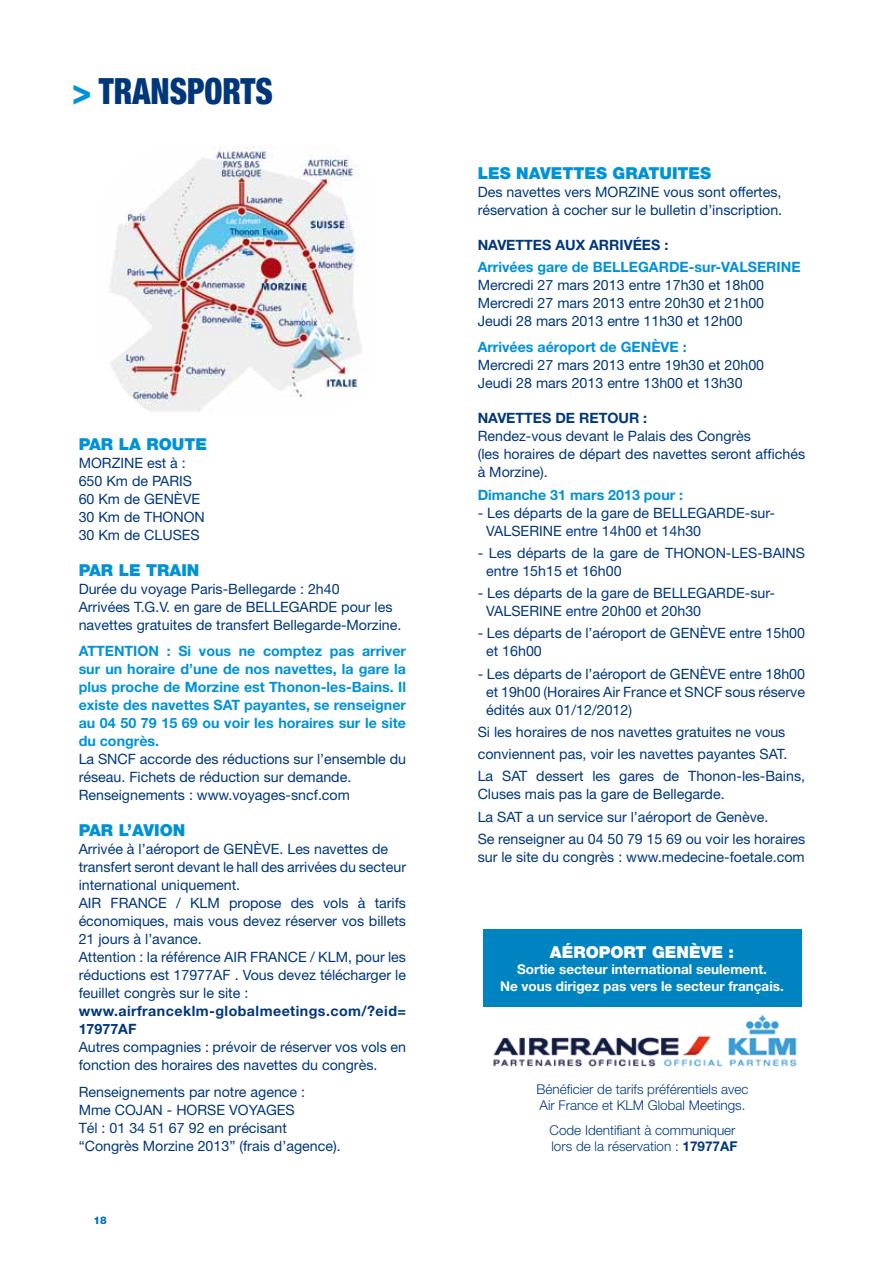
<style>
.page{position:relative;width:893px;height:1263px;background:#fff}
.page>*{position:absolute;margin:0;border:0;box-sizing:border-box;transform-origin:0 0}
.t1{font:900 condensed 36px "Helvetica Neue";color:#00377b;scale:.9 1}
.t2{font:900 16.5px "Helvetica Neue";letter-spacing:-.035em;color:#0092d6}
.t3{font:900 16.5px "Helvetica Neue";color:#fff}
.t4{font:14.25px/18px "Helvetica Neue";color:#00377b}
.t5{font:700 14.25px/18px "Helvetica Neue";color:#0092d6;text-align:justify}
.t6{font:700 14.25px/18px "Helvetica Neue";letter-spacing:.03em;color:#00377b}
.t7{font:300 13.5px/16.2px "Helvetica Neue";color:#003882}
.t8{font:700 13.5px/16.2px "Helvetica Neue";color:#fff;text-align:center}
.t9{font:800 10.5px "Helvetica Neue";color:#006cb1}
.s1{color:#0092d6}
.s2{font-weight:700;color:#00377b}
</style>
<div class="page">
<img style="left:109px;top:146px;width:252px;height:265px">
<div style="left:482px;top:929px;width:319px;height:78px;background:#0084c1"></div>
<img style="left:493px;top:1015px;width:304px;height:52px">
<h1 class="t1" style="left:72px;top:69px;width:224px"><span class="s1">&gt;</span> TRANSPORTS</h1>
<p class="t2" style="left:79px;top:434px;width:81px">PAR LA ROUTE</p>
<p class="t4" style="left:79px;top:453px;width:123px">MORZINE est à :<br>650 Km de PARIS<br>60 Km de GENÈVE<br>30 Km de THO</p>
<p class="t4" style="left:79px;top:507px;width:128px;text-indent:95px">NON<br>30 Km de CLUSES</p>
<p class="t2" style="left:79px;top:560px;width:79px">PAR LE TRAIN</p>
<p class="t4" style="left:79px;top:579px;width:324px">Durée du voyage Paris-Bellegarde : 2h40<br>Arrivées T.G.V. en gare de BELLEGARDE pour les navettes gratuites de transfert Bellegarde-Morzine.</p>
<p class="t5" style="left:79px;top:642px;width:329px">ATTENTION : Si vous ne comptez pas arriver sur un horaire d’une de nos navettes, la gare la plus proche de Morzine est Thonon-les-Bains. Il existe des navettes SAT payantes, se renseigner au 04 50 79 15 69 ou voir les horaires sur le site du congrès.</p>
<p class="t4" style="left:79px;top:750px;width:329px">La SNCF accorde des réductions sur l’ensemble du réseau. Fichets de réduction sur demande.<br>Renseignements : www.voyages-sncf.com</p>
<p class="t2" style="left:79px;top:820px;width:65px">PAR L’AVION</p>
<p class="t4" style="left:79px;top:840px;width:329px">Arrivée à l’aéroport de GENÈVE. Les navettes de transfert seront devant le hall des arrivées du secteur international uniquement.<br>AIR FRANCE / KLM propose des vols à tarifs économiques, mais vous devez réserver vos billets 21 jours à l’avance.<br>Attention : la référence AIR FRANCE / KLM, pour les réductions est 17977AF . Vous devez télécharger le feuillet congrès sur le site :</p>
<p class="t6" style="left:79px;top:1002px;width:329px">www.airfranceklm-globalmeetings.com/?eid=<br>17977AF</p>
<p class="t4" style="left:79px;top:1038px;width:329px">Autres compagnies : prévoir de réserver vos vols en fonction des horaires des navettes du congrès.</p>
<p class="t4" style="left:79px;top:1082px;width:228px">Renseignements par notre agence :<br>Mme COJAN - HOR</p>
<p class="t4" style="left:79px;top:1100px;width:264px;text-indent:129px">SE VOYAGES<br>Tél : 01 34 51 67 92 en précisant “Congrès Morzine 2013” (frais d’agence).</p>
<p class="t9" style="left:94px;top:1214px;width:15px">18</p>
<p class="t2" style="left:478px;top:163px;width:51px">LES NAVETTES</p>
<p class="t2" style="left:613px;top:163px;width:12px">GRATUITES</p>
<p class="t4" style="left:478px;top:182px;width:306px">Des navettes vers MORZINE vous sont offertes, réservation à cocher sur le bulletin d’inscription.</p>
<p class="t6" style="left:478px;top:235px;width:21px">Nave</p>
<p class="t6" style="left:516px;top:235px;width:84px">ttes aux arriv</p>
<p class="t6" style="left:633px;top:235px;width:37px">ées :</p>
<p class="t5" style="left:478px;top:257px;width:324px">Arrivées gare de BELLEGARDE-sur-VALSERINE</p>
<p class="t4" style="left:478px;top:276px;width:288px;text-align:justify">Mercredi 27 mars 2013 entre 17h30 et 18h00<br>Mercredi 27 mars 2013 entre 20h30 et 21h00<br>Jeudi 28 mars 2013 entre 11h30 et 12h00</p>
<p class="t5" style="left:478px;top:338px;width:211px">Arrivées aéroport de GENÈVE :</p>
<p class="t4" style="left:478px;top:356px;width:288px">Mercredi 27 mars 2013 entre 19h30 et 20h00<br>Jeudi 28 mars 2013 entre 13h00 et 13h30</p>
<p class="t6" style="left:478px;top:409px;width:21px">Nave</p>
<p class="t6" style="left:516px;top:409px;width:104px">ttes de retour</p>
<p class="t6" style="left:643px;top:409px;width:5px">:</p>
<p class="t4" style="left:478px;top:427px;width:329px">Rendez-vous devant le Palais des Congrès<br>(les horaires de départ des navettes seront affichés à Morzine).</p>
<p class="t5" style="left:478px;top:485px;width:207px">Dimanche 31 mars 2013 pour :</p>
<p class="t4" style="left:486px;top:503px;width:290px;text-indent:-9px">- Les départs de la gare de BELLEGARDE-sur-<br>VALSERINE entre 14h00 et 14h30</p>
<p class="t4" style="left:478px;top:544px;width:199px">- Les départs de la gare de THO</p>
<p class="t4" style="left:694px;top:544px;width:112px">NON-LES-BAINS</p>
<p class="t4" style="left:486px;top:562px;width:137px">entre 15h15 et 16h00</p>
<p class="t4" style="left:486px;top:584px;width:290px;text-indent:-9px">- Les départs de la gare de BELLEGARDE-sur-<br>VALSERINE entre 20h00 et 20h30</p>
<p class="t4" style="left:486px;top:624px;width:320px;text-indent:-9px">- Les départs de l’aéroport de GENÈVE entre 15h00 et 16h00</p>
<p class="t4" style="left:486px;top:664px;width:320px;text-align:justify;text-indent:-9px">- Les départs de l’aéroport de GENÈVE entre 18h00 et 19h00 (H oraires Air France et SNCF sous réserve édités aux 01/12/2012)</p>
<p class="t4" style="left:478px;top:720px;width:329px;line-height:22.2px">Si les horaires de nos navettes gratuites ne vous conviennent pas, voir les navettes payantes SAT.<br>La SAT dessert les gares de Thonon-les-Bains,</p>
<p class="t4" style="left:478px;top:783px;width:329px;line-height:22.2px">Cluses mais pas la gare de Bellegarde.<br>La SAT a un service sur l’aéroport de Genève.<br>Se renseigner au 04 50 79 15 69 ou voir les horaires</p>
<p class="t4" style="left:478px;top:848px;width:328px">sur le site du congrès : www.medecine-foetale.com</p>
<p class="t3" style="left:550px;top:942px;width:186px">AÉROPORT GENÈVE :</p>
<p class="t8" style="left:500px;top:961px;width:285px">Sortie secteur international seulement.<br>Ne vous dirigez pas vers le secteur français.</p>
<p class="t7" style="left:536px;top:1081px;width:214px">Bénéficier de tarifs préférentiels avec<br>Air France et KLM Global Meetings.</p>
<p class="t7" style="left:549px;top:1122px;width:189px">Code Identifiant à communiquer lors de la réservation : <span class="s2">17977AF</span></p>
</div>
